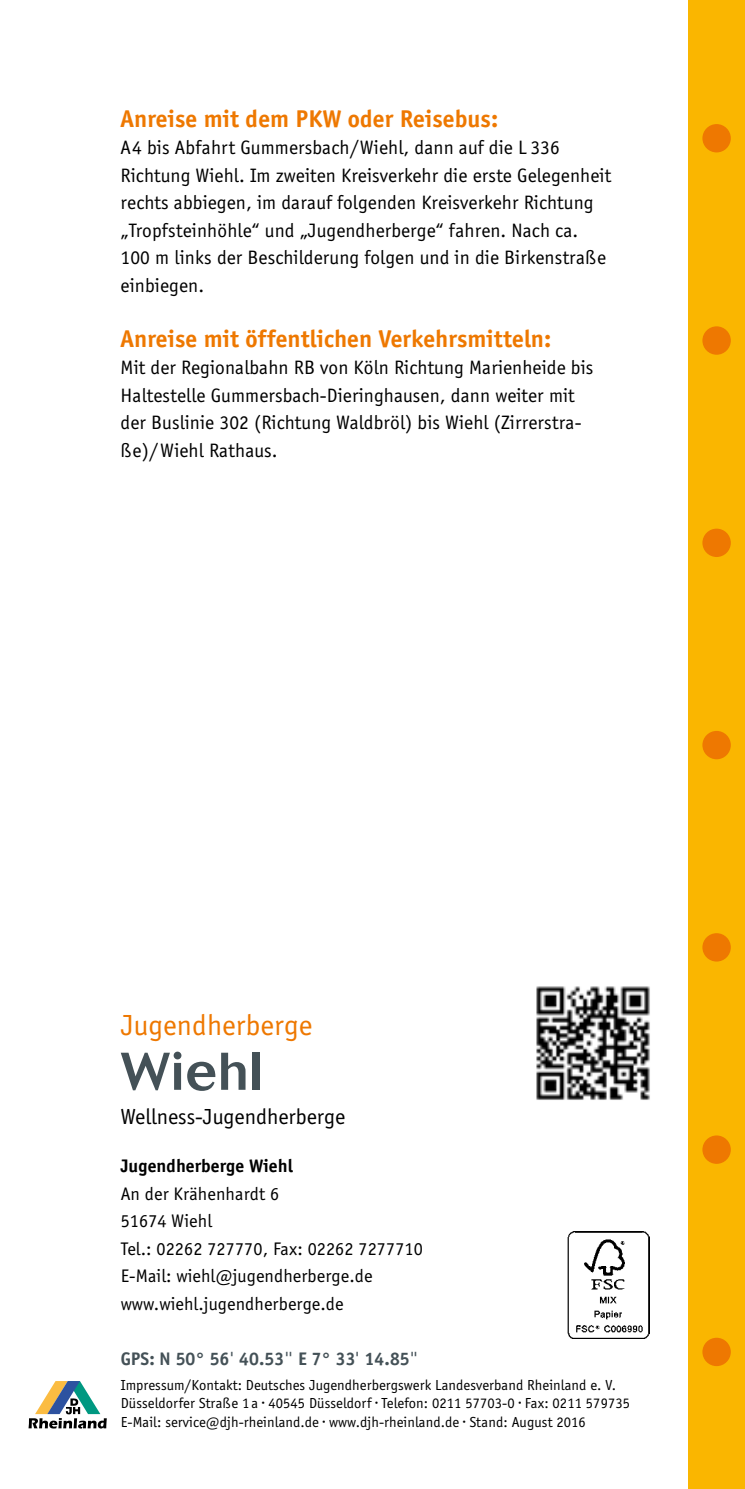
<style>
.page{position:relative;width:745px;height:1489px;background:#fff}
.page>*{position:absolute;margin:0;border:0;box-sizing:border-box;transform-origin:0 0}
.t1{font:500 52.5px "Cosmos Std";letter-spacing:.02em;color:#445157}
.t2{font:30px "Officina Sans EF";letter-spacing:.005em;color:#ee7801}
.t3{font:700 25px "Officina Sans EF";letter-spacing:.005em;color:#ee7801}
.t4{font:22.5px "Officina Sans EF";color:#000}
.t5{font:20px/27.5px "Officina Sans EF";letter-spacing:.005em;color:#000}
.t6{font:18.75px/27.5px "Officina Sans EF";letter-spacing:.005em;color:#000}
.t7{font:700 18.75px "Officina Sans EF";letter-spacing:.005em;color:#445157}
.t8{font:700 18.75px "Officina Sans EF";letter-spacing:.005em;color:#000}
.t9{font:15px/18.8px "Officina Sans EF";letter-spacing:.005em;color:#000}
.s1{font-family:"Meta Offc Norm";font-weight:400}
</style>
<div class="page">
<img style="left:567px;top:1231px;width:81px;height:107px">
<hr style="left:744px;top:0;width:1px;height:1488px;background:#fab600">
<div style="left:687px;top:0;width:57px;height:1488px;background:#fab600"></div>
<svg style="left:28px;top:1381px;width:79px;height:47px"></svg>
<div style="left:702px;top:124px;width:28px;height:28px;background:#ee7801;border-radius:50%"></div>
<div style="left:702px;top:326px;width:28px;height:29px;background:#ee7801;border-radius:50%"></div>
<div style="left:702px;top:528px;width:28px;height:29px;background:#ee7801;border-radius:50%"></div>
<div style="left:702px;top:731px;width:28px;height:28px;background:#ee7801;border-radius:50%"></div>
<div style="left:702px;top:933px;width:28px;height:28px;background:#ee7801;border-radius:50%"></div>
<div style="left:702px;top:1135px;width:28px;height:28px;background:#ee7801;border-radius:50%"></div>
<div style="left:702px;top:1337px;width:28px;height:28px;background:#ee7801;border-radius:50%"></div>
<img style="left:536px;top:986px;width:114px;height:114px">
<p class="t3" style="left:120px;top:103px;width:379px">Anreise mit dem PKW oder Reisebus:</p>
<p class="t5" style="left:120px;top:134px;width:491px">A4 bis Abfahrt Gummersbach/Wiehl, dann auf die L 336<br>Richtung Wiehl. Im zweiten Kreisverkehr die erste Gelegenheit rechts abbiegen, im darauf folgenden Kreisverkehr Richtung „Tropfsteinhöhle“ und „Jugendherberge“ fahren. Nach ca.<br>100 m links der Beschilderung folgen und in die Birkenstraße einbiegen.</p>
<p class="t3" style="left:120px;top:323px;width:432px">Anreise mit öffentlichen Verkehrsmitteln:</p>
<p class="t5" style="left:120px;top:354px;width:474px">Mit der Regionalbahn RB von Köln Richtung Marienheide bis Haltestelle Gummersbach-Dieringhausen, dann weiter mit der Buslinie 302 (Richtung Waldbröl) bis Wiehl (Zirrerstra&shy;ße)/ Wiehl Rathaus.</p>
<h2 class="t2" style="left:121px;top:1008px;width:193px">Jugendherberge</h2>
<h1 class="t1" style="left:121px;top:1040px;width:144px">Wiehl</h1>
<p class="t4" style="left:121px;top:1103px;width:226px">Wellness-Jugendherberge</p>
<p class="t8" style="left:121px;top:1154px;width:173px">Jugendherberge Wiehl</p>
<p class="t6" style="left:121px;top:1179px;width:303px">An der Krähenhardt 6<br>51674 Wiehl<br>Tel.: 02262 727770, Fax: 02262 7277710<br>E-Mail: wiehl@jugendherberge.de www.wiehl.jugendherberge.de</p>
<p class="t7" style="left:121px;top:1347px;width:299px">GPS: N 50° 56<span class="s1">'</span> 40.53<span class="s1">''</span> E 7° 33<span class="s1">'</span> 14.85<span class="s1">''</span></p>
<p class="t9" style="left:121px;top:1375px;width:510px">Impressum/Kontakt: Deutsches Jugendherbergswerk Landesverband Rheinland e. V.<br>Düsseldorfer Straße 1 a · 40545 Düsseldorf · Telefon: 0211 57703-0 · Fax: 0211 579735<br>E-Mail: service@djh-rheinland.de · www.djh-rheinland.de · Stand: August 2016</p>
</div>
